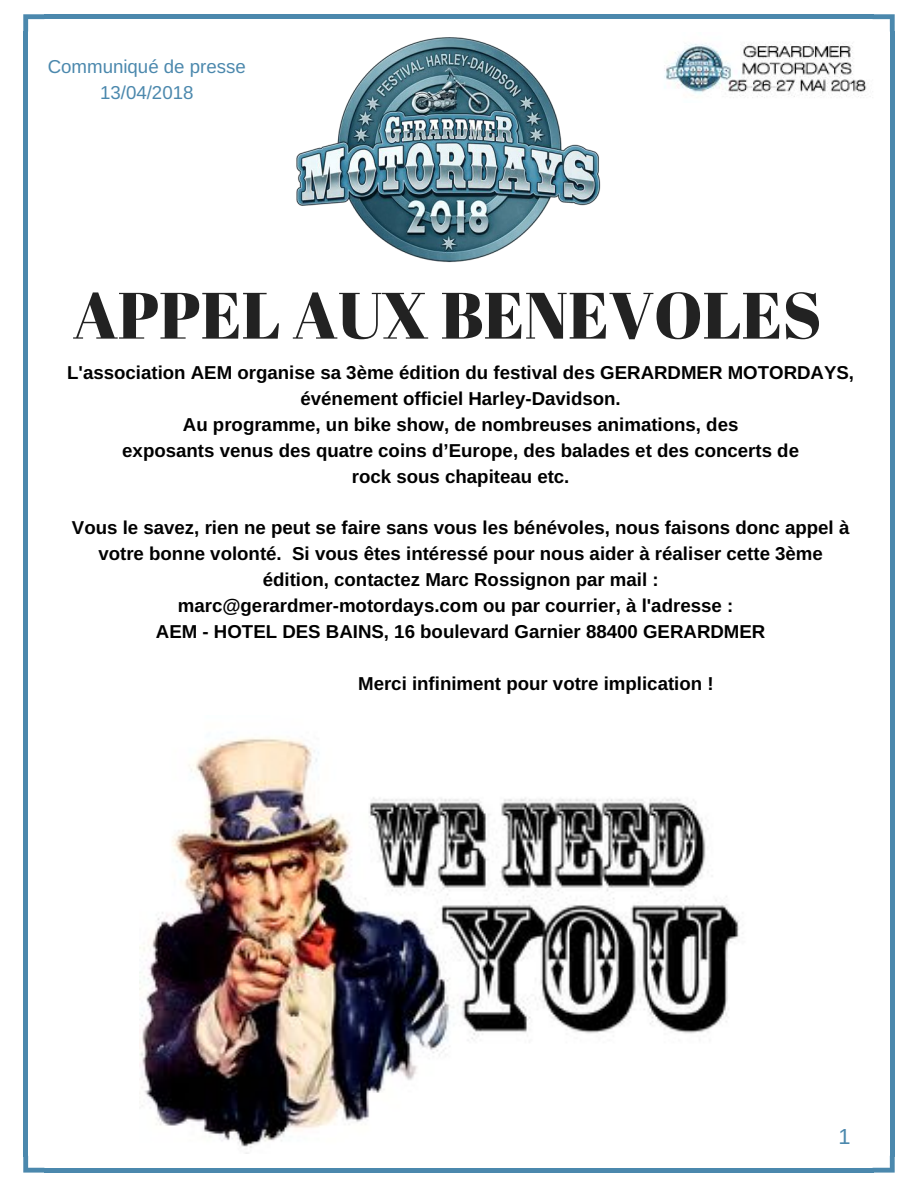
<style>
.page{position:relative;width:918px;height:1188px;background:#fff}
.page>*{position:absolute;margin:0;border:0;box-sizing:border-box;transform-origin:0 0}
.t1{font:65.4px "Abril Fatface";color:#222}
.t2{font:21.75px "Arimo";color:#4b88ad}
.t3{font:700 18.75px/25.8px "Arimo";color:#000;text-align:center}
.t4{font:18.75px/25.8px "Arimo";color:#4b88ad;text-align:center}
</style>
<div class="page">
<svg style="left:23px;top:14px;width:21px;height:18px"></svg>
<div style="left:23px;top:31px;width:5px;height:1126px;background:#4b88ad"></div>
<svg style="left:23px;top:1156px;width:21px;height:17px"></svg>
<div style="left:44px;top:1168px;width:829px;height:5px;background:#4b88ad"></div>
<svg style="left:873px;top:1156px;width:22px;height:17px"></svg>
<div style="left:890px;top:31px;width:5px;height:1126px;background:#4b88ad"></div>
<div style="left:44px;top:14px;width:829px;height:5px;background:#4b88ad"></div>
<svg style="left:873px;top:14px;width:22px;height:18px"></svg>
<img style="left:140px;top:737px;width:599px;height:416px">
<img style="left:664px;top:43px;width:203px;height:55px">
<img style="left:296px;top:37px;width:305px;height:226px">
<p class="t4" style="left:48px;top:54px;width:200px">Communiqué de presse<br>13/04/2018</p>
<h1 class="t1" style="left:73px;top:269px;width:750px">APPEL AUX BENEVOLES</h1>
<p class="t3" style="left:67px;top:360px;width:788px">L'association AEM organise sa 3ème édition du festival des GERARDMER MOTORDAYS, événement officiel Harley-Davidson.<br>Au programme, un bike show, de nombreuses animations, des<br>exposants venus des quatre coins d’Europe, des balades et des concerts de<br>rock sous chapiteau etc.</p>
<p class="t3" style="left:72px;top:515px;width:779px">Vous le savez, rien ne peut se faire sans vous les bénévoles, nous faisons donc appel à votre bonne volonté. Si vous êtes intéressé pour nous aider à réaliser cette 3ème édition, contactez Marc Rossignon par mail :<br>marc@gerardmer-motordays.com ou par courrier, à l'adresse :<br>AEM - HOTEL DES BAINS, 16 boulevard Garnier 88400 GERARDMER</p>
<p class="t3" style="left:358px;top:670px;width:357px">Merci infiniment pour votre implication !</p>
<p class="t2" style="left:839px;top:1124px;width:14px">1</p>
</div>
